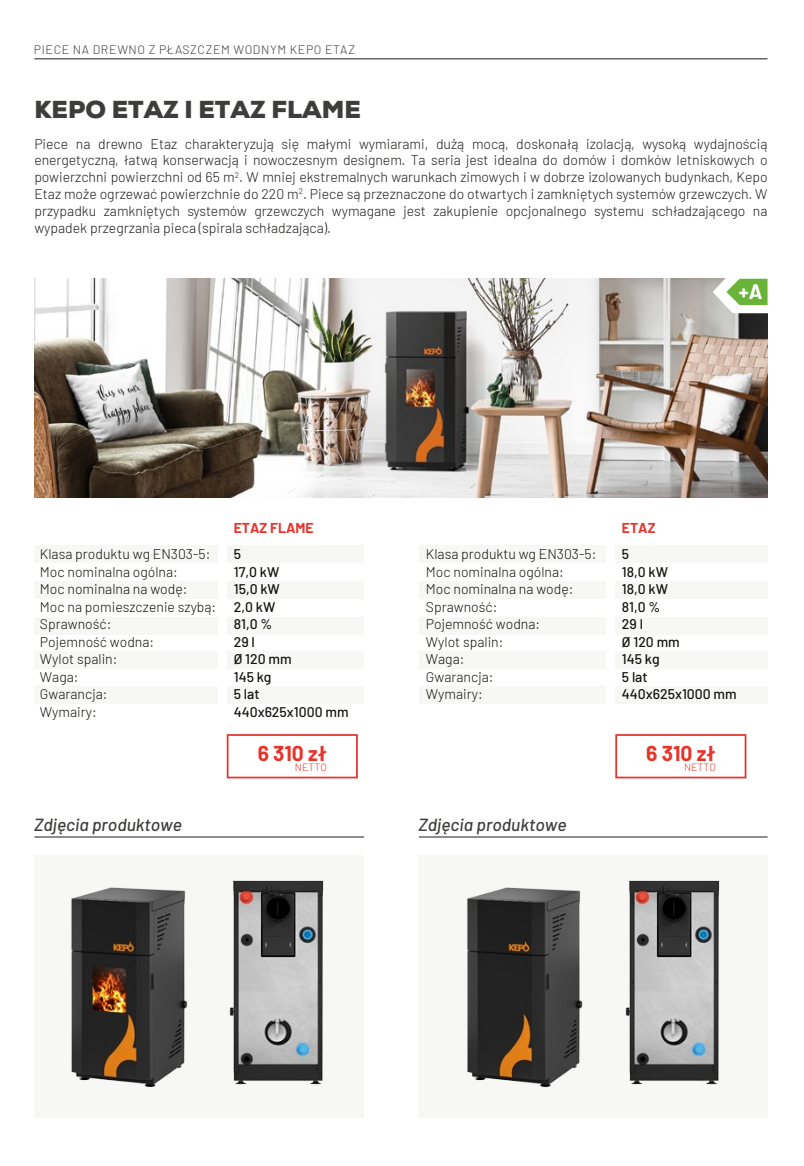
<style>
.page{position:relative;width:804px;height:1166px;background:#fff}
.page>*{position:absolute;margin:0;border:0;box-sizing:border-box;transform-origin:0 0}
.t1{font:900 24.5px "Nexa";color:#3d3d3c}
.t2{font:700 21px "Barlow";color:#e7342b}
.t3{font:700 20.47px "Barlow";color:#fff}
.t4{font:italic 500 17.5px "Barlow";color:#3d3d3c}
.t5{font:300 14px/16.8px "Barlow";color:#1d1d1b;text-align:justify}
.t6{font:300 14px/17.5px "Barlow";color:#13120d}
.t7{font:500 14px/17.5px "Barlow";color:#13120d}
.t8{font:700 14px "Barlow";color:#e7342b}
.t9{font:300 12.25px "Barlow";letter-spacing:.05em;color:#3d3d3c}
.t10{font:300 10.5px "Barlow";color:#e7342b}
</style>
<div class="page">
<div style="left:34px;top:855px;width:330px;height:263px;background:#f7f7f6"></div>
<div style="left:418px;top:855px;width:349px;height:263px;background:#f7f7f6"></div>
<img style="left:34px;top:279px;width:733px;height:219px">
<div style="left:34px;top:546px;width:733px;height:17px;background:#f7f7f6"></div>
<div style="left:34px;top:581px;width:733px;height:17px;background:#f7f7f6"></div>
<div style="left:34px;top:617px;width:733px;height:17px;background:#f7f7f6"></div>
<div style="left:34px;top:651px;width:733px;height:18px;background:#f7f7f6"></div>
<div style="left:34px;top:686px;width:733px;height:18px;background:#f7f7f6"></div>
<hr style="left:34px;top:59px;width:733px;height:1px;background:#1d1d1b">
<div style="left:218px;top:518px;width:9px;height:209px;background:#fff"></div>
<div style="left:606px;top:518px;width:9px;height:209px;background:#fff"></div>
<div style="left:364px;top:518px;width:54px;height:209px;background:#fff"></div>
<svg style="left:713px;top:278px;width:55px;height:35px"></svg>
<hr style="left:34px;top:837px;width:330px;height:1px;background:#1d1d1b">
<hr style="left:419px;top:837px;width:348px;height:1px;background:#1d1d1b">
<svg style="left:227px;top:734px;width:131px;height:44px"></svg>
<svg style="left:615px;top:734px;width:131px;height:44px"></svg>
<img style="left:71px;top:887px;width:117px;height:200px">
<img style="left:229px;top:880px;width:95px;height:205px">
<img style="left:467px;top:887px;width:116px;height:200px">
<img style="left:625px;top:880px;width:95px;height:205px">
<p class="t9" style="left:34px;top:41px;width:322px">PIECE NA DREWNO Z PŁASZCZEM WODNYM KEPO ETAZ</p>
<h1 class="t1" style="left:34px;top:94px;width:328px">KEPO ETAZ I ETAZ FLAME</h1>
<p class="t5" style="left:34px;top:134px;width:734px">Piece na drewno Etaz charakteryzują się małymi wymiarami, dużą mocą, doskonałą izolacją, wysoką wydajnością energetyczną, łatwą konserwacją i nowoczesnym designem. Ta seria jest idealna do domów i domków letniskowych o powierzchni powierzchni od 65 m<sup>2</sup>. W mniej ekstremalnych warunkach zimowych i w dobrze izolowanych budynkach, Kepo Etaz może ogrzewać powierzchnie do 220 m<sup>2</sup>. Piece są przeznaczone do otwartych i zamkniętych systemów grzewczych. W przypadku zamkniętych systemów grzewczych wymagane jest zakupienie opcjonalnego systemu schładzającego na wypadek przegrzania pieca (spirala schładzająca).</p>
<h3 class="t3" style="left:739px;top:276px;width:25px">+A</h3>
<p class="t8" style="left:234px;top:517px;width:81px">ETAZ FLAME</p>
<p class="t8" style="left:622px;top:517px;width:35px">ETAZ</p>
<p class="t6" style="left:40px;top:544px;width:178px">Klasa produktu wg EN303-5:<br>Moc nominalna ogólna:<br>Moc nominalna na wodę:<br>Moc na pomieszczenie szybą:<br>Sprawność:<br>Pojemność wodna:<br>Wylot spalin:<br>Waga:<br>Gwarancja:<br>Wymairy:</p>
<p class="t6" style="left:426px;top:544px;width:172px">Klasa produktu wg EN303-5:<br>Moc nominalna ogólna:<br>Moc nominalna na wodę:<br>Sprawność:<br>Pojemność wodna:<br>Wylot spalin:<br>Waga:<br>Gwarancja:<br>Wymairy:</p>
<p class="t7" style="left:234px;top:544px;width:116px">5<br>17,0 kW<br>15,0 kW<br>2,0 kW<br>81,0 %<br>29 l<br>Ø 120 mm<br>145 kg<br>5 lat<br>440x625x1000 mm</p>
<p class="t7" style="left:622px;top:544px;width:116px">5<br>18,0 kW<br>18,0 kW<br>81,0 %<br>29 l<br>Ø 120 mm<br>145 kg<br>5 lat<br>440x625x1000 mm</p>
<h2 class="t2" style="left:258px;top:738px;width:71px">6 310 zł</h2>
<p class="t10" style="left:295px;top:759px;width:33px">NETTO</p>
<p class="t4" style="left:34px;top:812px;width:149px">Zdjęcia produktowe</p>
<p class="t4" style="left:418px;top:812px;width:149px">Zdjęcia produktowe</p>
<h2 class="t2" style="left:646px;top:738px;width:71px">6 310 zł</h2>
<p class="t10" style="left:684px;top:759px;width:33px">NETTO</p>
</div>
